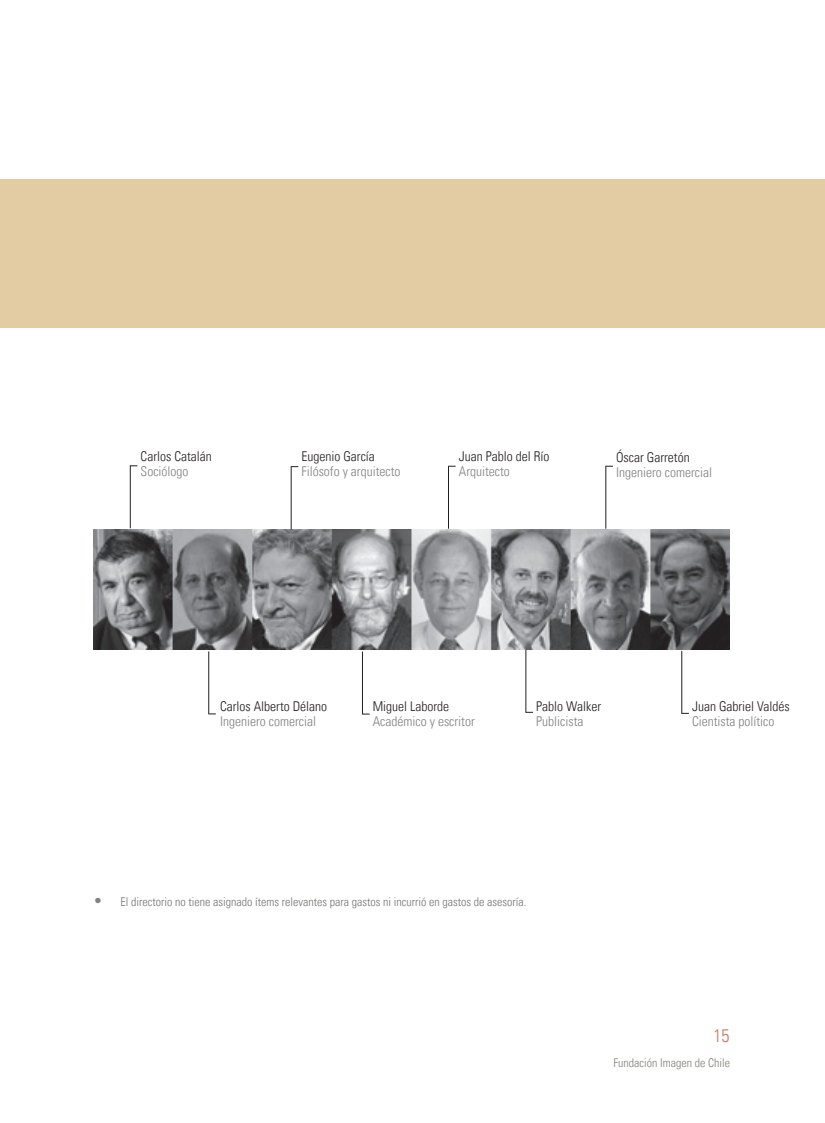
<style>
.page{position:relative;width:825px;height:1123px;background:#fff}
.page>*{position:absolute;margin:0;border:0;box-sizing:border-box;transform-origin:0 0}
.t1{font:300 condensed 18px "Univers LT";color:#c87966}
.t2{font:300 condensed 13.5px "Univers LT";color:#838283}
.t3{font:300 condensed 13.5px "Univers LT";color:#231f20}
.t4{font:300 condensed 12px "Univers LT";color:#777574}
.t5{font:300 condensed 12px "Univers LT";color:#7e827a}
.s1{font-size:15px;color:#838283}
</style>
<div class="page">
<img style="left:94px;top:529px;width:636px;height:120px">
<hr style="left:130px;top:466px;width:1px;height:62px;background:#231f20">
<hr style="left:291px;top:466px;width:1px;height:63px;background:#231f20">
<hr style="left:448px;top:466px;width:1px;height:62px;background:#231f20">
<hr style="left:605px;top:466px;width:1px;height:62px;background:#231f20">
<hr style="left:208px;top:651px;width:1px;height:63px;background:#231f20">
<hr style="left:362px;top:651px;width:1px;height:63px;background:#231f20">
<hr style="left:525px;top:650px;width:1px;height:62px;background:#231f20">
<hr style="left:681px;top:651px;width:1px;height:62px;background:#231f20">
<div style="left:0;top:179px;width:825px;height:148px;background:#e3cca4"></div>
<p class="t3" style="left:141px;top:448px;width:73px">Carlos Catalán</p>
<p class="t2" style="left:141px;top:463px;width:49px">Sociólogo</p>
<p class="t3" style="left:301px;top:448px;width:75px">Eugenio García</p>
<p class="t2" style="left:301px;top:463px;width:100px">Filósofo y arquitecto</p>
<p class="t3" style="left:459px;top:448px;width:92px">Juan Pablo del Río</p>
<p class="t2" style="left:459px;top:463px;width:52px">Arquitecto</p>
<p class="t3" style="left:616px;top:449px;width:75px">Óscar Garretón</p>
<p class="t2" style="left:616px;top:464px;width:97px">Ingeniero comercial</p>
<p class="t3" style="left:220px;top:697px;width:109px">Carlos Alberto Délano</p>
<p class="t2" style="left:220px;top:712px;width:97px">Ingeniero comercial</p>
<p class="t3" style="left:373px;top:697px;width:78px">Miguel Laborde</p>
<p class="t2" style="left:373px;top:712px;width:103px">Académico y escritor</p>
<p class="t3" style="left:536px;top:697px;width:66px">Pablo Walker</p>
<p class="t2" style="left:536px;top:712px;width:49px">Publicista</p>
<p class="t3" style="left:692px;top:697px;width:99px">Juan Gabriel Valdés</p>
<p class="t2" style="left:692px;top:712px;width:84px">Cientista político</p>
<p class="t4" style="left:94px;top:894px;width:434px"><span class="s1">•</span> El directorio no tiene asignado ítems relevantes para gastos ni incurrió en gastos de asesoría.</p>
<h1 class="t1" style="left:713px;top:1025px;width:17px">15</h1>
<p class="t5" style="left:614px;top:1055px;width:118px">Fundación Imagen de Chile</p>
</div>
